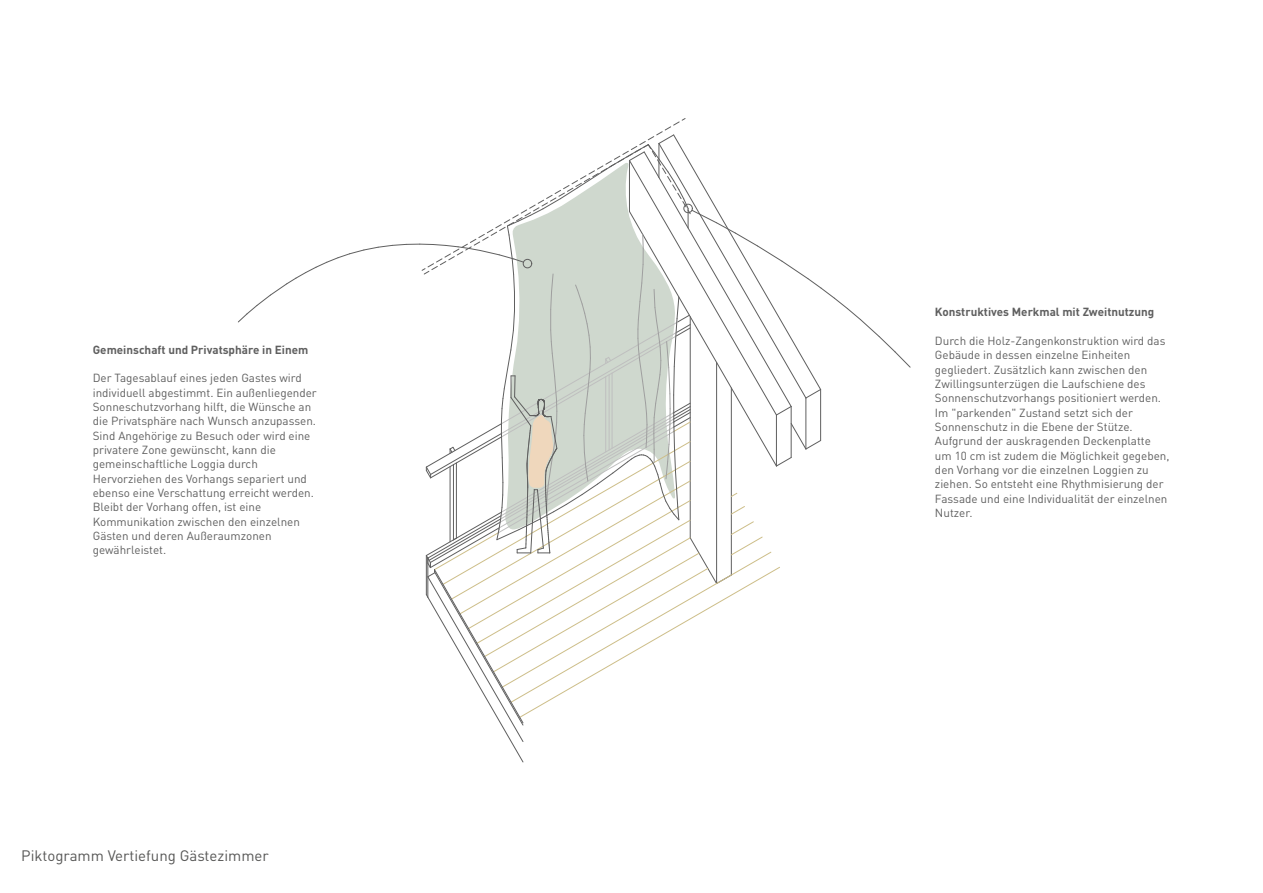
<style>
.page{position:relative;width:1263px;height:893px;background:#fff}
.page>*{position:absolute;margin:0;border:0;box-sizing:border-box;transform-origin:0 0}
.t1{font:15px "DIN Pro";color:#575756}
.t2{font:11.7px/14.4px "DIN Pro";color:#5f5f5f}
.t3{font:700 11.7px "DIN Pro";color:#5f5f5f}
</style>
<div class="page">
<svg style="left:238px;top:118px;width:673px;height:645px"></svg>
<p class="t3" style="left:93px;top:345px;width:217px">Gemeinschaft und Privatsphäre in Einem</p>
<p class="t2" style="left:93px;top:372px;width:226px">Der Tagesablauf eines jeden Gastes wird individuell abgestimmt. Ein außenliegender Sonneschutzvorhang hilft, die Wünsche an die Privatsphäre nach Wunsch anzupassen.<br>Sind Angehörige zu Besuch oder wird eine privatere Zone gewünscht, kann die gemeinschaftliche Loggia durch Hervorziehen des Vorhangs separiert und ebenso eine Verschattung erreicht werden.<br>Bleibt der Vorhang offen, ist eine Kommunikation zwischen den einzelnen Gästen und deren Außeraumzonen gewährleistet.</p>
<p class="t1" style="left:21px;top:844px;width:249px">Piktogramm Vertiefung Gästezimmer</p>
<p class="t3" style="left:935px;top:308px;width:221px">Konstruktives Merkmal mit Zweitnutzung</p>
<p class="t2" style="left:935px;top:335px;width:236px">Durch die Holz-Zangenkonstruktion wird das Gebäude in dessen einzelne Einheiten gegliedert. Zusätzlich kann zwischen den Zwillingsunterzügen die Laufschiene des Sonnenschutzvorhangs positioniert werden.<br>Im "parkenden" Zustand setzt sich der Sonnenschutz in die Ebene der Stütze.<br>Aufgrund der auskragenden Deckenplatte um 10 cm ist zudem die Möglichkeit gegeben, den Vorhang vor die einzelnen Loggien zu ziehen. So entsteht eine Rhythmisierung der Fassade und eine Individualität der einzelnen Nutzer.</p>
</div>
